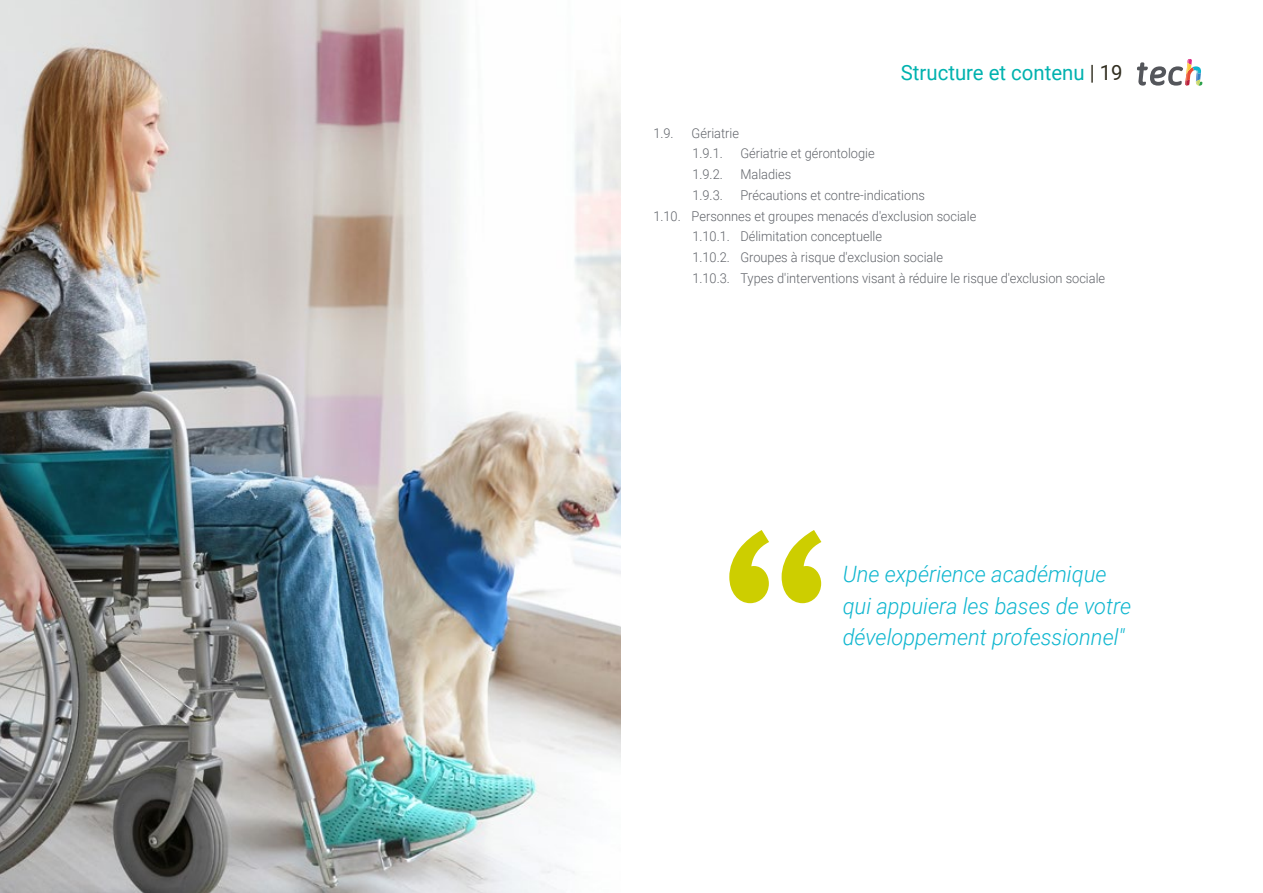
<style>
.page{position:relative;width:1263px;height:893px;background:#fff}
.page>*{position:absolute;margin:0;border:0;box-sizing:border-box;transform-origin:0 0}
.t1{font:italic 300 22.5px/31.5px "Roboto";color:#0fb6cf}
.t2{font:21px "Roboto";color:#00b2af}
.t3{font:300 13.5px/20.7px "Roboto";color:#61646a;scale:.95 1}
.s1{color:#312e20}
</style>
<div class="page">
<img style="left:0;top:0;width:621px;height:893px">
<svg style="left:1137px;top:59px;width:65px;height:27px"></svg>
<svg style="left:729px;top:530px;width:92px;height:73px"></svg>
<p class="t3" style="left:653px;top:122px;width:23px">1.9.</p>
<p class="t3" style="left:692px;top:122px;width:51px">Gériatrie<br>1.9.1.</p>
<p class="t3" style="left:740px;top:143px;width:143px">Gériatrie et gérontologie</p>
<h2 class="t2" style="left:901px;top:57px;width:223px">Structure et contenu <span class="s1">| 19</span></h2>
<p class="t3" style="left:692px;top:164px;width:34px">1.9.2.</p>
<p class="t3" style="left:740px;top:164px;width:55px">Maladies</p>
<p class="t3" style="left:692px;top:184px;width:34px">1.9.3.</p>
<p class="t3" style="left:740px;top:184px;width:196px">Précautions et contre-indications</p>
<p class="t3" style="left:653px;top:205px;width:341px">1.10. Personnes et groupes menacés d'exclusion sociale</p>
<p class="t3" style="left:692px;top:226px;width:201px">1.10.1. Délimitation conceptuelle</p>
<p class="t3" style="left:692px;top:247px;width:265px">1.10.2. Groupes à risque d'exclusion sociale</p>
<p class="t3" style="left:692px;top:267px;width:436px">1.10.3. Types d'interventions visant à réduire le risque d'exclusion sociale</p>
<h1 class="t1" style="left:843px;top:558px;width:290px">Une expérience académique qui appuiera les bases de votre développement professionnel"</h1>
</div>
